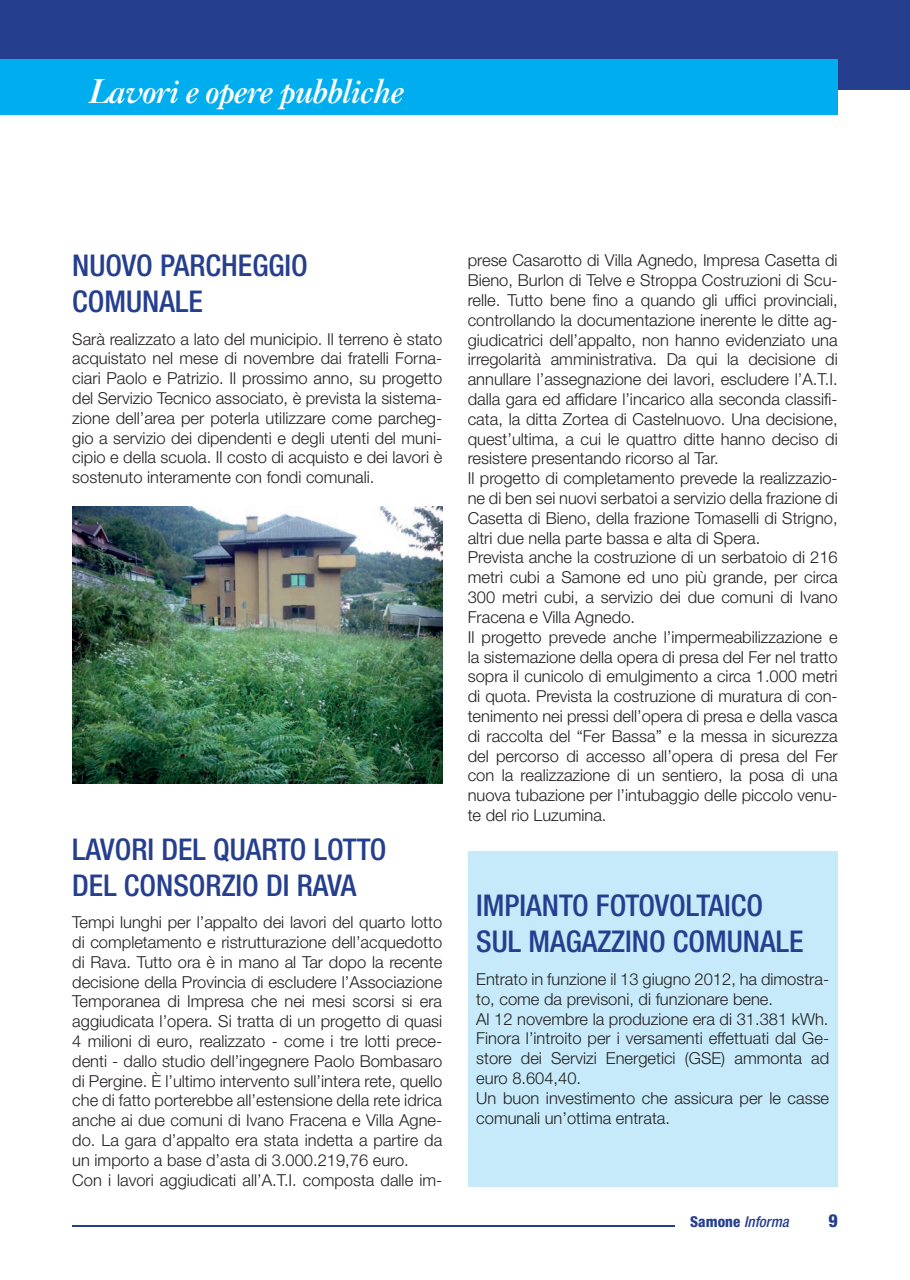
<style>
.page{position:relative;width:910px;height:1280px;background:#fff}
.page>*{position:absolute;margin:0;border:0;box-sizing:border-box;transform-origin:0 0}
.t1{font:italic 700 33px "Caslon BT";letter-spacing:-.04em;color:#fff}
.t2{font:500 condensed 30px/36px "Helvetica Neue LT Std";color:#253f8e}
.t3{font:800 condensed 18px "Helvetica Neue LT Std";color:#253f8e}
.t4{font:300 16.5px/19.8px "Helvetica Neue LT Std";color:#231f20}
.t5{font:italic 500 condensed 15px "Helvetica Neue LT Std";color:#253f8e}
.s1{font-weight:800;font-style:normal}
</style>
<div class="page">
<div style="left:0;top:0;width:9px;height:89px;background:#253f8e"></div>
<div style="left:9px;top:0;width:901px;height:89px;background:#253f8e"></div>
<div style="left:9px;top:60px;width:829px;height:55px;background:#00aeef"></div>
<div style="left:0;top:60px;width:9px;height:55px;background:#00aeef"></div>
<hr style="left:72px;top:1225px;width:603px;height:2px;background:#253f8e">
<div style="left:468px;top:851px;width:370px;height:335px;background:#c6eafa"></div>
<img style="left:72px;top:506px;width:370px;height:278px">
<h1 class="t1" style="left:89px;top:71px;width:318px">Lavori e opere pubbliche</h1>
<h2 class="t2" style="left:72px;top:247px;width:237px">NUOVO PARCHEGGIO<br>COMUNALE</h2>
<p class="t4" style="left:72px;top:329px;width:371px;text-align:justify">Sarà realizzato a lato del municipio. Il terreno è stato acquistato nel mese di novembre dai fratelli Forna&shy;ciari Paolo e Patrizio. Il prossimo anno, su progetto del Servizio Tecnico associato, è prevista la sistema&shy;zione dell’area per poterla utilizzare come parcheg&shy;gio a servizio dei dipendenti e degli utenti del muni&shy;cipio e della scuola. Il costo di acquisto e dei lavori è sostenuto interamente con fondi comunali.</p>
<h2 class="t2" style="left:72px;top:830px;width:316px">LAVORI DEL QUARTO LOTTO<br>DEL CONSORZIO DI RAVA</h2>
<p class="t4" style="left:72px;top:912px;width:371px">Tempi lunghi per l’appalto dei lavori del quarto lotto di completamento e ristrutturazione dell’acquedotto di Rava. Tutto ora è in mano al Tar dopo la recente decisione della Provincia di escludere l’Associazione Temporanea di Impresa che nei mesi scorsi si era aggiudicata l’opera. Si tratta di un progetto di quasi 4 milioni di euro, realizzato - come i tre lotti prece&shy;denti - dallo studio dell’ingegnere Paolo Bombasaro di Pergine. È l’ultimo intervento sull’intera rete, quello che di fatto porterebbe all’estensione della rete idrica anche ai due comuni di Ivano Fracena e Villa Agne&shy;do. La gara d’appalto era stata indetta a partire da un importo a base d’asta di 3.000.219,76 euro.<br>Con i lavori aggiudicati all’A.T.I. composta dalle im-</p>
<p class="t4" style="left:468px;top:250px;width:371px">prese Casarotto di Villa Agnedo, Impresa Casetta di Bieno, Burlon di Telve e Stroppa Costruzioni di Scu&shy;relle. Tutto bene fino a quando gli uffici provinciali, controllando la documentazione inerente le ditte ag&shy;giudicatrici dell’appalto, non hanno evidenziato una irregolarità amministrativa. Da qui la decisione di annullare l’assegnazione dei lavori, escludere l’A.T.I. dalla gara ed affidare l’incarico alla seconda classifi&shy;cata, la ditta Zortea di Castelnuovo. Una decisione, quest’ultima, a cui le quattro ditte hanno deciso di resistere presentando ricorso al Tar.<br>Il progetto di completamento prevede la realizzazio&shy;ne di ben sei nuovi serbatoi a servizio della frazione di Casetta di Bieno, della frazione Tomaselli di Strigno, altri due nella parte bassa e alta di Spera.<br>Prevista anche la costruzione di un serbatoio di 216 metri cubi a Samone ed uno più grande, per circa 300 metri cubi, a servizio dei due comuni di Ivano Fracena e Villa Agnedo.<br>Il progetto prevede anche l’impermeabilizzazione e la sistemazione della opera di presa del Fer nel tratto sopra il cunicolo di emulgimento a circa 1.000 metri di quota. Prevista la costruzione di muratura di con&shy;tenimento nei pressi dell’opera di presa e della vasca di raccolta del “Fer Bassa” e la messa in sicurezza del percorso di accesso all’opera di presa del Fer con la realizzazione di un sentiero, la posa di una nuova tubazione per l’intubaggio delle piccolo venu&shy;te del rio Luzumina.</p>
<h2 class="t2" style="left:476px;top:887px;width:329px">IMPIANTO FOTOVOLTAICO<br>SUL MAGAZZINO COMUNALE</h2>
<p class="t4" style="left:476px;top:969px;width:354px">Entrato in funzione il 13 giugno 2012, ha dimostra&shy;to, come da previsoni, di funzionare bene.<br>Al 12 novembre la produzione era di 31.381 kWh.<br>Finora l’introito per i versamenti effettuati dal Ge&shy;store dei Servizi Energetici (GSE) ammonta ad euro 8.604,40.<br>Un buon investimento che assicura per le casse comunali un’ottima entrata.</p>
<p class="t5" style="left:690px;top:1213px;width:100px"><span class="s1">Samone</span> Informa</p>
<p class="t3" style="left:828px;top:1209px;width:11px">9</p>
</div>
